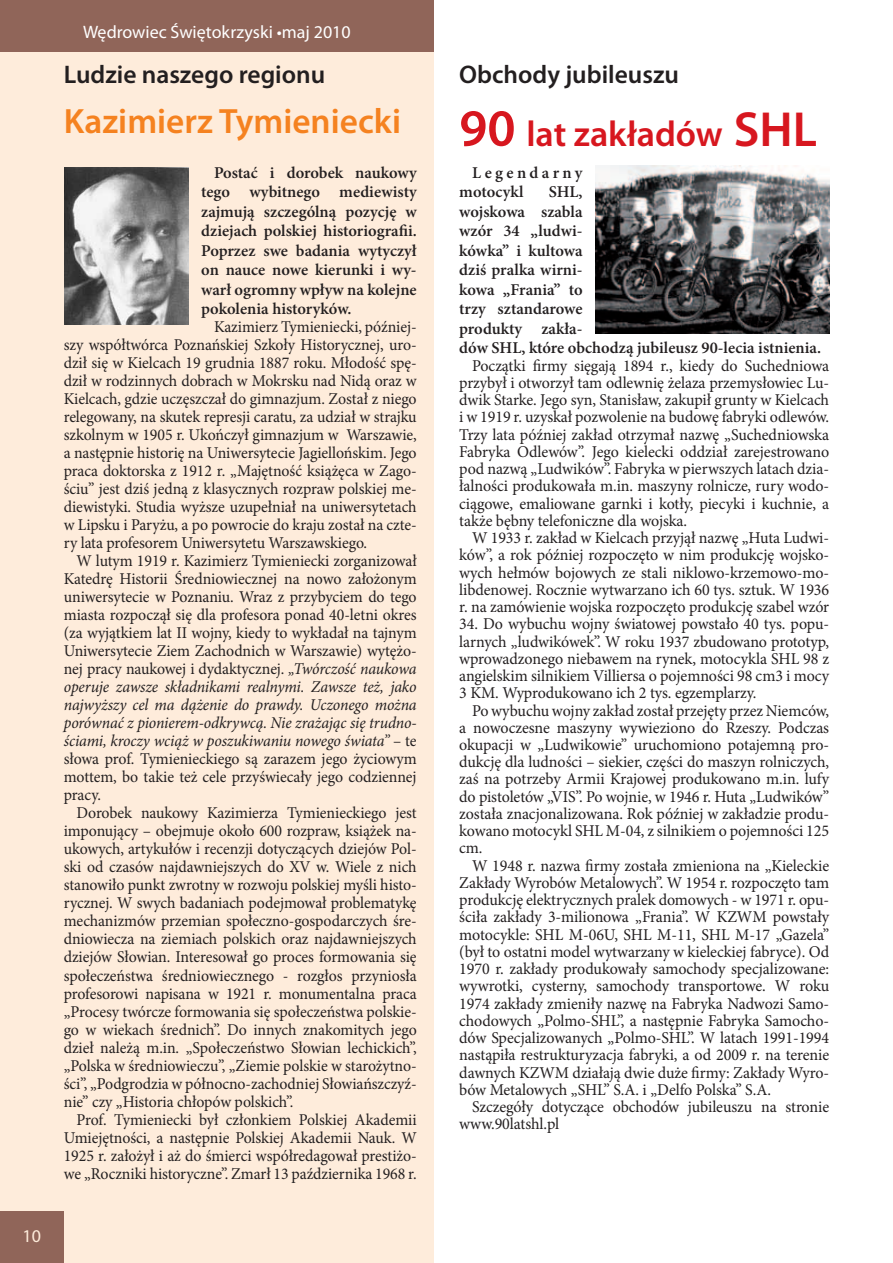
<style>
.page{position:relative;width:893px;height:1263px;background:#fff}
.page>*{position:absolute;margin:0;border:0;box-sizing:border-box;transform-origin:0 0}
.t1{font:600 36px "Myriad Pro";color:#d7171f}
.t2{font:600 35.25px "Myriad Pro";color:#f58220}
.t3{font:600 25.5px "Myriad Pro";color:#231f20}
.t4{font:18px "Myriad Pro";color:#fff}
.t5{font:18px "Myriad Pro";color:#feecdb}
.t6{font:16.5px/18px "Minion Pro";letter-spacing:-.005em;color:#231f20;text-align:justify;scale:.96 1}
.t7{font:16.5px/17.2px "Minion Pro";letter-spacing:-.005em;color:#231f20;text-align:justify}
.t8{font:600 16.5px/19.5px "Minion Pro";color:#231f20;text-align:justify}
.t9{font:600 16.5px/19.5px "Minion Pro";letter-spacing:.195em;color:#231f20}
.s1{font-size:52.5px}
.s2{font-size:49.5px}
.s3{font-style:italic}
</style>
<div class="page">
<div style="left:0;top:0;width:434px;height:1263px;background:#feecdb"></div>
<div style="left:0;top:0;width:434px;height:51px;background:#906559"></div>
<div style="left:0;top:1212px;width:64px;height:51px;background:#906559"></div>
<img style="left:64px;top:167px;width:125px;height:157px">
<img style="left:595px;top:166px;width:234px;height:167px">
<p class="t5" style="left:23px;top:1225px;width:20px">10</p>
<p class="t4" style="left:83px;top:21px;width:269px">Wędrowiec Świętokrzyski •maj 2010</p>
<h3 class="t3" style="left:64px;top:58px;width:263px">Ludzie naszego regionu</h3>
<h3 class="t3" style="left:459px;top:58px;width:221px">Obchody jubileuszu</h3>
<h2 class="t2" style="left:64px;top:98px;width:339px">Kazimierz Tymieniecki</h2>
<h1 class="t1" style="left:459px;top:111px;width:359px"><span class="s1">90</span> lat zakładów <span class="s2">SHL</span></h1>
<p class="t8" style="left:201px;top:163px;width:217px;text-indent:13px">Postać i dorobek naukowy tego wybitnego mediewisty zajmują szczególną pozycję w dziejach polskiej historiografii.<br>Poprzez swe badania wytyczył on nauce nowe kierunki i wy&shy;warł ogromny wpływ na kolejne pokolenia historyków.</p>
<p class="t6" style="left:64px;top:318px;width:369px;text-indent:150px">Kazimierz Tymieniecki, później&shy;szy współtwórca Poznańskiej Szkoły Historycznej, uro&shy;dził się w Kielcach 19 grudnia 1887 roku. Młodość spę&shy;dził w rodzinnych dobrach w Mokrsku nad Nidą oraz w Kielcach, gdzie uczęszczał do gimnazjum. Został z niego relegowany, na skutek represji caratu, za udział w strajku szkolnym w 1905 r. Ukończył gimnazjum w Warszawie, a następnie historię na Uniwersytecie Jagiellońskim. Jego praca doktorska z 1912 r. „Majętność książęca w Zago&shy;ściu” jest dziś jedną z klasycznych rozpraw polskiej me&shy;diewistyki. Studia wyższe uzupełniał na uniwersytetach w Lipsku i Paryżu, a po powrocie do kraju został na czte&shy;ry lata profesorem Uniwersytetu Warszawskiego.</p>
<p class="t6" style="left:64px;top:552px;width:369px;text-indent:13px">W lutym 1919 r. Kazimierz Tymieniecki zorganizował Katedrę Historii Średniowiecznej na nowo założonym uniwersytecie w Poznaniu. Wraz z przybyciem do tego miasta rozpoczął się dla profesora ponad 40-letni okres (za wyjątkiem lat II wojny, kiedy to wykładał na tajnym Uniwersytecie Ziem Zachodnich w Warszawie) wytężo&shy;nej pracy naukowej i dydaktycznej. <span class="s3">„Twórczość naukowa operuje zawsze składnikami realnymi. Zawsze też, jako najwyższy cel ma dążenie do prawdy. Uczonego można porównać z pionierem-odkrywcą. Nie zrażając się trudno&shy;ściami, kroczy wciąż w poszukiwaniu nowego świata”</span> – te słowa prof. Tymienieckiego są zarazem jego życiowym mottem, bo takie też cele przyświecały jego codziennej pracy.</p>
<p class="t6" style="left:64px;top:804px;width:369px;text-indent:13px">Dorobek naukowy Kazimierza Tymienieckiego jest imponujący – obejmuje około 600 rozpraw, książek na&shy;ukowych, artykułów i recenzji dotyczących dziejów Pol&shy;ski od czasów najdawniejszych do XV w. Wiele z nich stanowiło punkt zwrotny w rozwoju polskiej myśli histo&shy;rycznej. W swych badaniach podejmował problematykę mechanizmów przemian społeczno-gospodarczych śre&shy;dniowiecza na ziemiach polskich oraz najdawniejszych dziejów Słowian. Interesował go proces formowania się społeczeństwa średniowiecznego - rozgłos przyniosła profesorowi napisana w 1921 r. monumentalna praca „Procesy twórcze formowania się społeczeństwa polskie&shy;go w wiekach średnich”. Do innych znakomitych jego dzieł należą m.in. „Społeczeństwo Słowian lechickich”, „Polska w średniowieczu”, „Ziemie polskie w starożytno&shy;ści”, „Podgrodzia w północno-zachodniej Słowiańszczyź&shy;nie” czy „Historia chłopów polskich”.</p>
<p class="t6" style="left:64px;top:1110px;width:369px;text-indent:13px">Prof. Tymieniecki był członkiem Polskiej Akademii Umiejętności, a następnie Polskiej Akademii Nauk. W 1925 r. założył i aż do śmierci współredagował prestiżo&shy;we „Roczniki historyczne”. Zmarł 13 października 1968 r.</p>
<p class="t9" style="left:459px;top:163px;width:125px;text-indent:13px">Legendarny motocykl</p>
<p class="t8" style="left:459px;top:182px;width:363px;text-align:left;text-indent:89px">SHL,<br>wojskowa szabla<br>wzór 34 „ludwi-<br>kówka” i kultowa<br>dziś pralka wirni-<br>kowa „Frania” to<br>trzy sztandarowe<br>produkty zakła-<br>dów SHL, które obchodzą jubileusz 90-lecia istnienia.</p>
<p class="t7" style="left:459px;top:357px;width:371px;text-indent:13px">Początki firmy sięgają 1894 r., kiedy do Suchedniowa przybył i otworzył tam odlewnię żelaza przemysłowiec Lu&shy;dwik Starke. Jego syn, Stanisław, zakupił grunty w Kielcach i w 1919 r. uzyskał pozwolenie na budowę fabryki odlewów.<br>Trzy lata później zakład otrzymał nazwę „Suchedniowska Fabryka Odlewów”. Jego kielecki oddział zarejestrowano pod nazwą „Ludwików”. Fabryka w pierwszych latach dzia&shy;łalności produkowała m.in. maszyny rolnicze, rury wodo&shy;ciągowe, emaliowane garnki i kotły, piecyki i kuchnie, a także bębny telefoniczne dla wojska.</p>
<p class="t7" style="left:459px;top:529px;width:371px;text-indent:13px">W 1933 r. zakład w Kielcach przyjął nazwę „Huta Ludwi&shy;ków”, a rok później rozpoczęto w nim produkcję wojsko&shy;wych hełmów bojowych ze stali niklowo-krzemowo-mo&shy;libdenowej. Rocznie wytwarzano ich 60 tys. sztuk. W 1936 r. na zamówienie wojska rozpoczęto produkcję szabel wzór</p>
<p class="t7" style="left:459px;top:615px;width:371px">34. Do wybuchu wojny światowej powstało 40 tys. popu&shy;larnych „ludwikówek”. W roku 1937 zbudowano prototyp, wprowadzonego niebawem na rynek, motocykla SHL 98 z angielskim silnikiem Villiersa o pojemności 98 cm3 i mocy 3 KM. Wyprodukowano ich 2 tys. egzemplarzy.</p>
<p class="t7" style="left:459px;top:702px;width:371px;text-indent:13px">Po wybuchu wojny zakład został przejęty przez Niemców, a nowoczesne maszyny wywieziono do Rzeszy. Podczas okupacji w „Ludwikowie” uruchomiono potajemną pro&shy;dukcję dla ludności – siekier, części do maszyn rolniczych, zaś na potrzeby Armii Krajowej produkowano m.in. lufy do pistoletów „VIS”. Po wojnie, w 1946 r. Huta „Ludwików” została znacjonalizowana. Rok później w zakładzie produ&shy;kowano motocykl SHL M-04, z silnikiem o pojemności 125 cm.</p>
<p class="t7" style="left:459px;top:857px;width:371px;text-indent:13px">W 1948 r. nazwa firmy została zmieniona na „Kieleckie Zakłady Wyrobów Metalowych”. W 1954 r. rozpoczęto tam produkcję elektrycznych pralek domowych - w 1971 r. opu&shy;ściła zakłady 3-milionowa „Frania”. W KZWM powstały motocykle: SHL M-06U, SHL M-11, SHL M-17 „Gazela” (był to ostatni model wytwarzany w kieleckiej fabryce). Od 1970 r. zakłady produkowały samochody specjalizowane: wywrotki, cysterny, samochody transportowe. W roku 1974 zakłady zmieniły nazwę na Fabryka Nadwozi Samo&shy;chodowych „Polmo-SHL”, a następnie Fabryka Samocho&shy;dów Specjalizowanych „Polmo-SHL”. W latach 1991-1994 nastąpiła restrukturyzacja fabryki, a od 2009 r. na terenie dawnych KZWM działają dwie duże firmy: Zakłady Wyro&shy;bów Metalowych „SHL” S.A. i „Delfo Polska” S.A.</p>
<p class="t7" style="left:459px;top:1098px;width:371px;text-indent:13px">Szczegóły dotyczące obchodów jubileuszu na stronie www.90latshl.pl</p>
</div>
